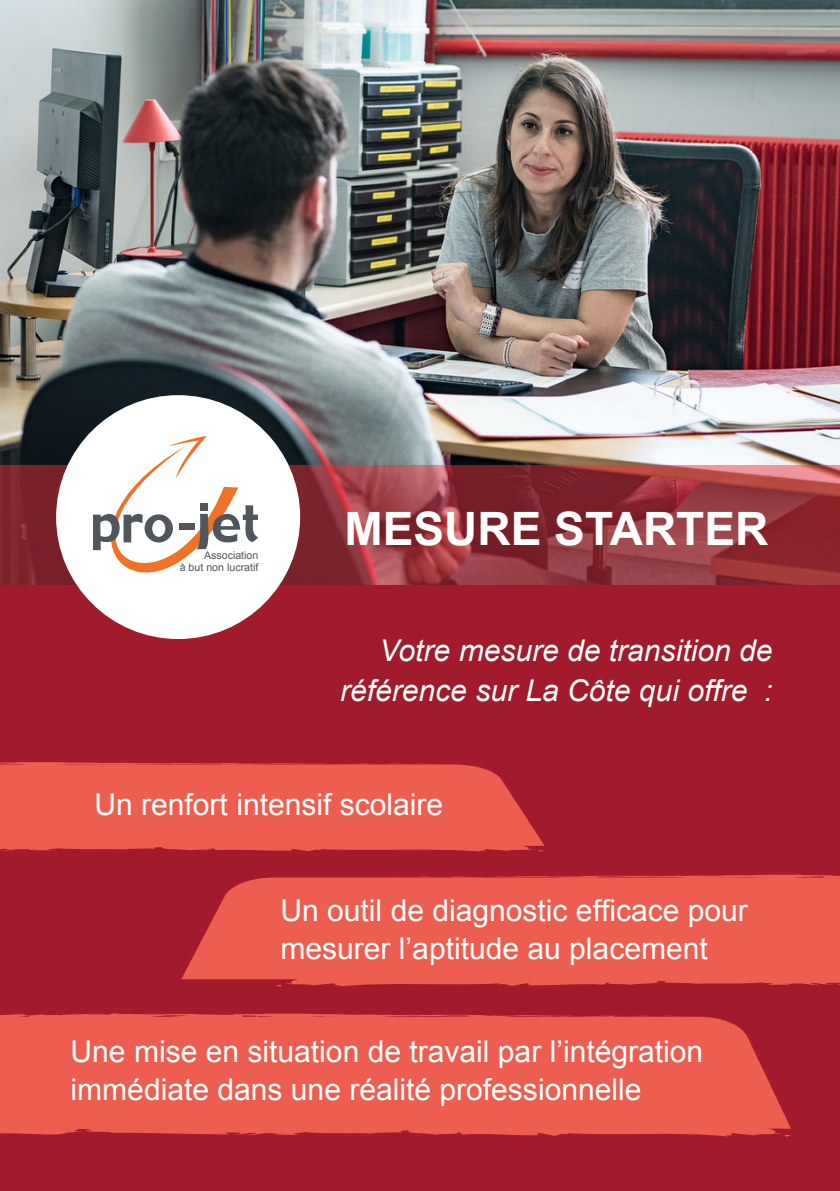
<style>
.page{position:relative;width:840px;height:1191px;background:#fff}
.page>*{position:absolute;margin:0;border:0;box-sizing:border-box;transform-origin:0 0}
.t1{font:700 46px "Arial";color:#fff}
.t2{font:30px/38px "Arial";color:#fff}
.t3{font:italic 30px "Arial";color:#fff}
.t4{font:10.6px "Arial";color:#50565c}
</style>
<div class="page">
<div style="left:0;top:584px;width:839px;height:607px;background:#a11b2c"></div>
<img style="left:0;top:0;width:839px;height:465px">
<svg style="left:0;top:761px;width:536px;height:91px;background:#e6584c"></svg>
<svg style="left:311px;top:763px;width:127px;height:2px"></svg>
<svg style="left:234px;top:763px;width:55px;height:2px"></svg>
<svg style="left:118px;top:762px;width:59px;height:4px"></svg>
<svg style="left:537px;top:850px;width:7px;height:2px"></svg>
<svg style="left:0;top:465px;width:839px;height:119px;background:#91343b"></svg>
<div style="left:56px;top:395px;width:244px;height:244px;background:#fff;border-radius:50%"></div>
<svg style="left:76px;top:434px;width:182px;height:159px"></svg>
<svg style="left:181px;top:877px;width:102px;height:102px;background:#d74a45"></svg>
<div style="left:283px;top:873px;width:556px;height:114px;background:#ed5e50"></div>
<svg style="left:381px;top:876px;width:127px;height:2px"></svg>
<svg style="left:530px;top:875px;width:55px;height:3px"></svg>
<svg style="left:642px;top:875px;width:59px;height:4px"></svg>
<svg style="left:275px;top:984px;width:7px;height:2px"></svg>
<svg style="left:0;top:1012px;width:782px;height:125px;background:#e7594d"></svg>
<svg style="left:557px;top:1015px;width:127px;height:2px"></svg>
<svg style="left:480px;top:1014px;width:55px;height:3px"></svg>
<svg style="left:364px;top:1014px;width:59px;height:4px"></svg>
<svg style="left:112px;top:1012px;width:21px;height:8px"></svg>
<svg style="left:783px;top:1134px;width:7px;height:3px"></svg>
<p class="t4" style="left:204px;top:548px;width:56px">Association</p>
<p class="t4" style="left:180px;top:560px;width:80px">à but non lucratif</p>
<p class="t1" style="left:344px;top:498px;width:425px">MESURE STARTER</p>
<p class="t3" style="left:379px;top:631px;width:394px">Votre mesure de transition de</p>
<p class="t3" style="left:340px;top:671px;width:433px">référence sur La Côte qui offre :</p>
<p class="t2" style="left:94px;top:785px;width:350px">Un renfort intensif scolaire</p>
<p class="t2" style="left:280px;top:891px;width:468px">Un outil de diagnostic efficace pour</p>
<p class="t2" style="left:280px;top:929px;width:428px">mesurer l’aptitude au placement</p>
<p class="t2" style="left:71px;top:1032px;width:633px">Une mise en situation de travail par l’intégration immédiate dans une réalité professionnelle</p>
</div>
